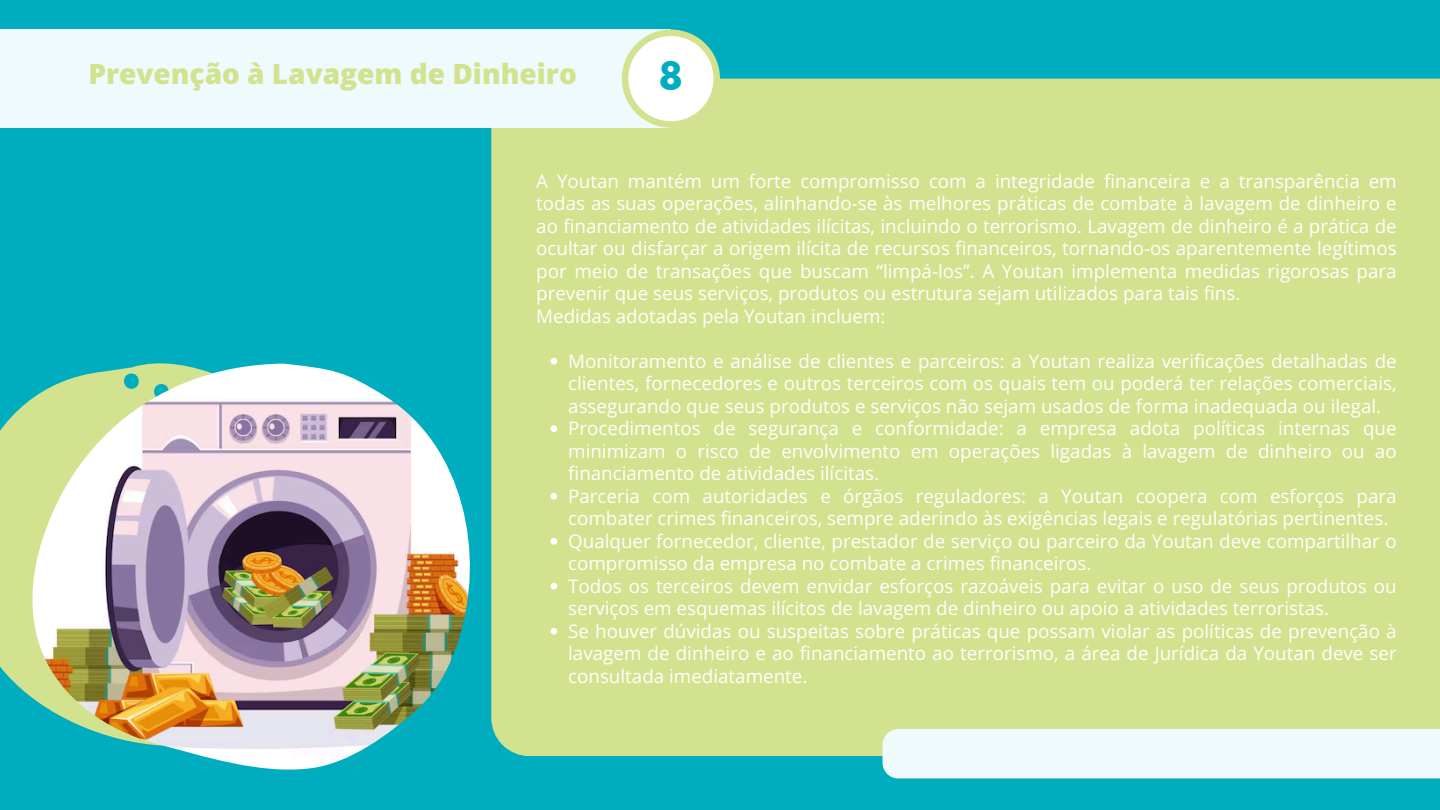
<style>
.page{position:relative;width:1440px;height:810px;background:#00adbe}
.page>*{position:absolute;margin:0;border:0;box-sizing:border-box;transform-origin:0 0}
.t1{font:700 36px "Futura LT Pro";color:#00adbe}
.t2{font:800 28px "Open Sans Hebrew";color:#d2e28e}
.t3{font:18.8px/22.5px "Open Sans Hebrew";color:#fff;text-align:justify}
</style>
<div class="page">
<div style="left:491px;top:79px;width:949px;height:677px;background:#d2e28e"></div>
<div style="left:882px;top:729px;width:558px;height:49px;background:#eefafb"></div>
<svg style="left:0;top:398px;width:32px;height:300px;background:#bcdc92"></svg>
<img style="left:32px;top:364px;width:438px;height:406px">
<div style="left:0;top:30px;width:670px;height:98px;background:#eefafb"></div>
<div style="left:622px;top:30px;width:98px;height:98px;background:#d2e28e;border-radius:50%"></div>
<div style="left:628px;top:36px;width:86px;height:85px;background:#fff;border-radius:50%"></div>
<svg style="left:551px;top:358px;width:6px;height:7px"></svg>
<svg style="left:551px;top:425px;width:6px;height:7px"></svg>
<svg style="left:551px;top:493px;width:6px;height:7px"></svg>
<svg style="left:551px;top:538px;width:6px;height:7px"></svg>
<svg style="left:551px;top:583px;width:6px;height:7px"></svg>
<svg style="left:551px;top:628px;width:6px;height:7px"></svg>
<p class="t2" style="left:88px;top:54px;width:490px">Prevenção à Lavagem de Dinheiro</p>
<p class="t1" style="left:659px;top:60px;width:26px">8</p>
<p class="t3" style="left:536px;top:169px;width:862px">A Youtan mantém um forte compromisso com a integridade financeira e a transparência em todas as suas operações, alinhando-se às melhores práticas de combate à lavagem de dinheiro e ao financiamento de atividades ilícitas, incluindo o terrorismo. Lavagem de dinheiro é a prática de ocultar ou disfarçar a origem ilícita de recursos financeiros, tornando-os aparentemente legítimos por meio de transações que buscam “limpá-los”. A Youtan implementa medidas rigorosas para prevenir que seus serviços, produtos ou estrutura sejam utilizados para tais fins.</p>
<p class="t3" style="left:536px;top:304px;width:351px">Medidas adotadas pela Youtan incluem:</p>
<p class="t3" style="left:568px;top:349px;width:830px">Monitoramento e análise de clientes e parceiros: a Youtan realiza verificações detalhadas de clientes, fornecedores e outros terceiros com os quais tem ou poderá ter relações comerciais, assegurando que seus produtos e serviços não sejam usados de forma inadequada ou ilegal.</p>
<p class="t3" style="left:568px;top:417px;width:830px">Procedimentos de segurança e conformidade: a empresa adota políticas internas que minimizam o risco de envolvimento em operações ligadas à lavagem de dinheiro ou ao financiamento de atividades ilícitas.</p>
<p class="t3" style="left:568px;top:484px;width:830px">Parceria com autoridades e órgãos reguladores: a Youtan coopera com esforços para combater crimes financeiros, sempre aderindo às exigências legais e regulatórias pertinentes.</p>
<p class="t3" style="left:568px;top:529px;width:830px">Qualquer fornecedor, cliente, prestador de serviço ou parceiro da Youtan deve compartilhar o compromisso da empresa no combate a crimes financeiros.</p>
<p class="t3" style="left:568px;top:574px;width:830px">Todos os terceiros devem envidar esforços razoáveis para evitar o uso de seus produtos ou serviços em esquemas ilícitos de lavagem de dinheiro ou apoio a atividades terroristas.</p>
<p class="t3" style="left:568px;top:619px;width:830px">Se houver dúvidas ou suspeitas sobre práticas que possam violar as políticas de prevenção à lavagem de dinheiro e ao financiamento ao terrorismo, a área de Jurídica da Youtan deve ser consultada imediatamente.</p>
</div>
